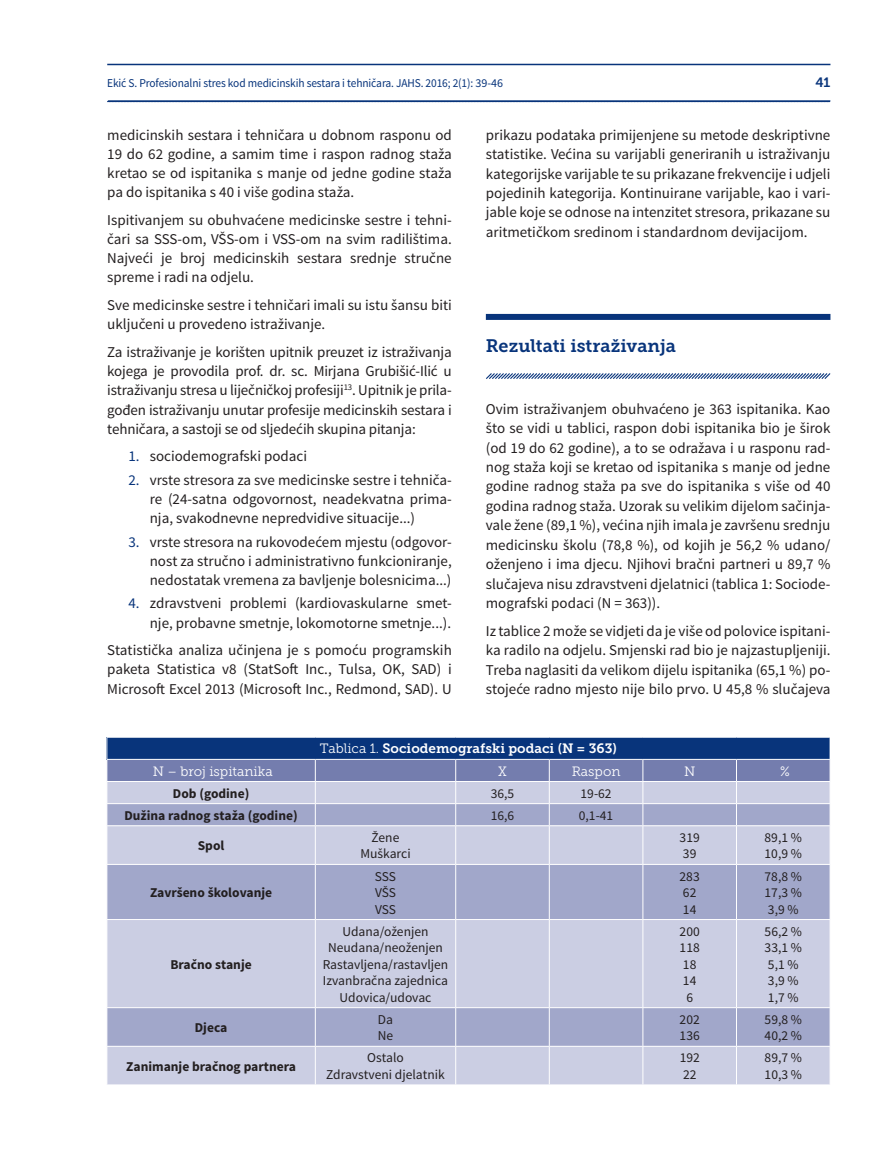
<style>
.page{position:relative;width:894px;height:1149px;background:#fff}
.page>*{position:absolute;margin:0;border:0;box-sizing:border-box;transform-origin:0 0}
.t1{font:18px "Museo Slab 700";color:#08347b}
.t2{font:15px/19.5px "Source Sans Pro";color:#231f20;text-align:justify}
.t3{font:13.5px/16.5px "Source Sans Pro";color:#231f20}
.t4{font:700 13.5px "Source Sans Pro";color:#231f20}
.t5{font:13.5px "Museo Slab 700";color:#fff}
.t6{font:13.5px "Museo Slab 300";color:#fff}
.t7{font:13.5px "Museo Slab 700";color:#08347b}
.t8{font:12px "Source Sans Pro";letter-spacing:-.01em;color:#08347b;scale:.95 1}
.s1{color:#08347b}
.s2{font-family:"Museo Slab 300"}
</style>
<div class="page">
<hr style="left:107px;top:64px;width:723px;height:1px;background:#08347b">
<svg style="left:107px;top:100px;width:723px;height:2px"></svg>
<div style="left:486px;top:314px;width:344px;height:6px;background:#08347b"></div>
<svg style="left:486px;top:373px;width:345px;height:6px;background:#8fa2c2"></svg>
<div style="left:107px;top:1047px;width:722px;height:37px;background:#cbcee3"></div>
<svg style="left:107px;top:826px;width:722px;height:220px;background:#b9bdd8"></svg>
<svg style="left:106px;top:738px;width:724px;height:87px;background:#7f8eb8"></svg>
<hr style="left:315px;top:826px;width:1px;height:38px;background:#fff">
<hr style="left:455px;top:826px;width:1px;height:38px;background:#fff">
<hr style="left:549px;top:826px;width:1px;height:38px;background:#fff">
<hr style="left:642px;top:826px;width:1px;height:38px;background:#fff">
<hr style="left:736px;top:826px;width:1px;height:38px;background:#fff">
<hr style="left:106px;top:864px;width:209px;height:1px;background:#fff">
<hr style="left:315px;top:864px;width:140px;height:1px;background:#fff">
<hr style="left:315px;top:865px;width:1px;height:54px;background:#fff">
<hr style="left:455px;top:864px;width:94px;height:1px;background:#fff">
<hr style="left:455px;top:865px;width:1px;height:54px;background:#fff">
<hr style="left:549px;top:864px;width:94px;height:1px;background:#fff">
<hr style="left:549px;top:865px;width:1px;height:54px;background:#fff">
<hr style="left:643px;top:864px;width:93px;height:1px;background:#fff">
<hr style="left:642px;top:865px;width:1px;height:54px;background:#fff">
<hr style="left:736px;top:864px;width:94px;height:1px;background:#fff">
<hr style="left:736px;top:865px;width:1px;height:54px;background:#fff">
<hr style="left:106px;top:919px;width:209px;height:1px;background:#fff">
<hr style="left:315px;top:919px;width:140px;height:1px;background:#fff">
<hr style="left:315px;top:920px;width:1px;height:87px;background:#fff">
<hr style="left:455px;top:919px;width:94px;height:1px;background:#fff">
<hr style="left:455px;top:920px;width:1px;height:87px;background:#fff">
<hr style="left:549px;top:919px;width:94px;height:1px;background:#fff">
<hr style="left:549px;top:920px;width:1px;height:87px;background:#fff">
<hr style="left:643px;top:919px;width:93px;height:1px;background:#fff">
<hr style="left:642px;top:920px;width:1px;height:87px;background:#fff">
<hr style="left:736px;top:919px;width:94px;height:1px;background:#fff">
<hr style="left:736px;top:920px;width:1px;height:87px;background:#fff">
<hr style="left:106px;top:1007px;width:209px;height:1px;background:#fff">
<hr style="left:315px;top:1007px;width:140px;height:1px;background:#fff">
<hr style="left:315px;top:1008px;width:1px;height:38px;background:#fff">
<hr style="left:455px;top:1007px;width:94px;height:1px;background:#fff">
<hr style="left:455px;top:1008px;width:1px;height:38px;background:#fff">
<hr style="left:549px;top:1007px;width:94px;height:1px;background:#fff">
<hr style="left:549px;top:1008px;width:1px;height:38px;background:#fff">
<hr style="left:643px;top:1007px;width:93px;height:1px;background:#fff">
<hr style="left:642px;top:1008px;width:1px;height:38px;background:#fff">
<hr style="left:736px;top:1007px;width:94px;height:1px;background:#fff">
<hr style="left:736px;top:1008px;width:1px;height:38px;background:#fff">
<hr style="left:315px;top:1047px;width:1px;height:37px;background:#fff">
<hr style="left:455px;top:1047px;width:1px;height:37px;background:#fff">
<hr style="left:549px;top:1047px;width:1px;height:37px;background:#fff">
<hr style="left:642px;top:1047px;width:1px;height:37px;background:#fff">
<hr style="left:736px;top:1047px;width:1px;height:37px;background:#fff">
<p class="t8" style="left:107px;top:75px;width:418px">Ekić S. Profesionalni stres kod medicinskih sestara i tehničara. JAHS. 2016; 2(1): 39-46</p>
<p class="t7" style="left:815px;top:74px;width:17px">41</p>
<p class="t2" style="left:107px;top:125px;width:346px">medicinskih sestara i tehničara u dobnom rasponu od 19 do 62 godine, a samim time i raspon radnog staža kretao se od ispitanika s manje od jedne godine staža pa do ispitanika s 40 i više godina staža.</p>
<p class="t2" style="left:107px;top:211px;width:346px">Ispitivanjem su obuhvaćene medicinske sestre i tehni&shy;čari sa SSS-om, VŠS-om i VSS-om na svim radilištima.<br>Najveći je broj medicinskih sestara srednje stručne spreme i radi na odjelu.</p>
<p class="t2" style="left:107px;top:296px;width:346px">Sve medicinske sestre i tehničari imali su istu šansu biti uključeni u provedeno istraživanje.</p>
<p class="t2" style="left:107px;top:343px;width:346px">Za istraživanje je korišten upitnik preuzet iz istraživanja kojega je provodila prof. dr. sc. Mirjana Grubišić-Ilić u istraživanju stresa u liječničkoj profesiji<sup>13</sup>. Upitnik je prila&shy;gođen istraživanju unutar profesije medicinskih sestara i tehničara, a sastoji se od sljedećih skupina pitanja:</p>
<p class="t2" style="left:128px;top:447px;width:180px"><span class="s1">1.</span> sociodemografski podaci</p>
<p class="t2" style="left:150px;top:470px;width:303px;text-indent:-21px"><span class="s1">2.</span> vrste stresora za sve medicinske sestre i tehniča&shy;re (24-satna odgovornost, neadekvatna prima&shy;nja, svakodnevne nepredvidive situacije...)</p>
<p class="t2" style="left:150px;top:532px;width:303px;text-indent:-21px"><span class="s1">3.</span> vrste stresora na rukovodećem mjestu (odgovor&shy;nost za stručno i administrativno funkcioniranje, nedostatak vremena za bavljenje bolesnicima...)</p>
<p class="t2" style="left:128px;top:594px;width:325px;text-align:right"><span class="s1">4.</span> zdravstveni problemi (kardiovaskularne smet&shy;nje, probavne smetnje, lokomotorne smetnje...).</p>
<p class="t2" style="left:107px;top:641px;width:346px">Statistička analiza učinjena je s pomoću programskih paketa Statistica v8 (StatSoft Inc., Tulsa, OK, SAD) i Microsoft Excel 2013 (Microsoft Inc., Redmond, SAD). U</p>
<p class="t2" style="left:486px;top:125px;width:346px">prikazu podataka primijenjene su metode deskriptivne statistike. Većina su varijabli generiranih u istraživanju kategorijske varijable te su prikazane frekvencije i udjeli pojedinih kategorija. Kontinuirane varijable, kao i vari&shy;jable koje se odnose na intenzitet stresora, prikazane su aritmetičkom sredinom i standardnom devijacijom.</p>
<p class="t1" style="left:486px;top:335px;width:191px">Rezultati istraživanja</p>
<p class="t2" style="left:486px;top:399px;width:346px">Ovim istraživanjem obuhvaćeno je 363 ispitanika. Kao što se vidi u tablici, raspon dobi ispitanika bio je širok (od 19 do 62 godine), a to se odražava i u rasponu rad&shy;nog staža koji se kretao od ispitanika s manje od jedne godine radnog staža pa sve do ispitanika s više od 40 godina radnog staža. Uzorak su velikim dijelom sačinja&shy;vale žene (89,1 %), većina njih imala je završenu srednju medicinsku školu (78,8 %), od kojih je 56,2 % udano/ oženjeno i ima djecu. Njihovi bračni partneri u 89,7 % slučajeva nisu zdravstveni djelatnici (tablica 1: Sociode&shy;mografski podaci (N = 363)).</p>
<p class="t2" style="left:486px;top:621px;width:346px">Iz tablice 2 može se vidjeti da je više od polovice ispitani&shy;ka radilo na odjelu. Smjenski rad bio je najzastupljeniji.<br>Treba naglasiti da velikom dijelu ispitanika (65,1 %) po&shy;stojeće radno mjesto nije bilo prvo. U 45,8 % slučajeva</p>
<p class="t5" style="left:320px;top:741px;width:298px"><span class="s2">Tablica 1.</span> Sociodemografski podaci (N = 363)</p>
<p class="t6" style="left:153px;top:763px;width:121px">N – broj ispitanika</p>
<p class="t6" style="left:498px;top:763px;width:10px">X</p>
<p class="t6" style="left:571px;top:763px;width:50px">Raspon</p>
<p class="t6" style="left:684px;top:763px;width:13px">N</p>
<p class="t6" style="left:780px;top:763px;width:11px">%</p>
<p class="t4" style="left:173px;top:784px;width:78px">Dob (godine)</p>
<p class="t3" style="left:491px;top:785px;width:25px">36,5</p>
<p class="t3" style="left:580px;top:785px;width:33px">19-62</p>
<p class="t4" style="left:124px;top:806px;width:175px">Dužina radnog staža (godine)</p>
<p class="t3" style="left:491px;top:807px;width:25px">16,6</p>
<p class="t3" style="left:579px;top:807px;width:36px">0,1-41</p>
<p class="t4" style="left:198px;top:837px;width:28px">Spol</p>
<p class="t3" style="left:360px;top:829px;width:52px;text-align:center">Žene<br>Muškarci</p>
<p class="t3" style="left:679px;top:829px;width:22px">319<br>39</p>
<p class="t3" style="left:764px;top:829px;width:39px">89,1 %<br>10,9 %</p>
<p class="t4" style="left:150px;top:884px;width:124px">Završeno školovanje</p>
<p class="t3" style="left:375px;top:868px;width:23px;text-align:justify">SSS VŠS VSS</p>
<p class="t3" style="left:679px;top:868px;width:22px">283<br>62<br>14</p>
<p class="t3" style="left:764px;top:868px;width:39px;text-align:justify">78,8 % 17,3 % 3,9 %</p>
<p class="t4" style="left:170px;top:955px;width:83px">Bračno stanje</p>
<p class="t3" style="left:323px;top:923px;width:127px;text-align:center">Udana/oženjen<br>Neudana/neoženjen<br>Rastavljena/rastavljen<br>Izvanbračna zajednica<br>Udovica/udovac</p>
<p class="t3" style="left:679px;top:923px;width:22px;text-align:center">200<br>118<br>18<br>14<br>6</p>
<p class="t3" style="left:764px;top:923px;width:39px">56,2 %<br>33,1 %<br>5,1 %<br>3,9 %<br>1,7 %</p>
<p class="t4" style="left:195px;top:1019px;width:34px">Djeca</p>
<p class="t3" style="left:378px;top:1011px;width:17px">Da<br>Ne</p>
<p class="t3" style="left:679px;top:1011px;width:22px">202<br>136</p>
<p class="t3" style="left:764px;top:1011px;width:39px">59,8 %<br>40,2 %</p>
<p class="t4" style="left:126px;top:1057px;width:171px">Zanimanje bračnog partnera</p>
<p class="t3" style="left:326px;top:1050px;width:120px;text-align:center">Ostalo<br>Zdravstveni djelatnik</p>
<p class="t3" style="left:679px;top:1050px;width:22px">192<br>22</p>
<p class="t3" style="left:764px;top:1050px;width:39px">89,7 %<br>10,3 %</p>
</div>
